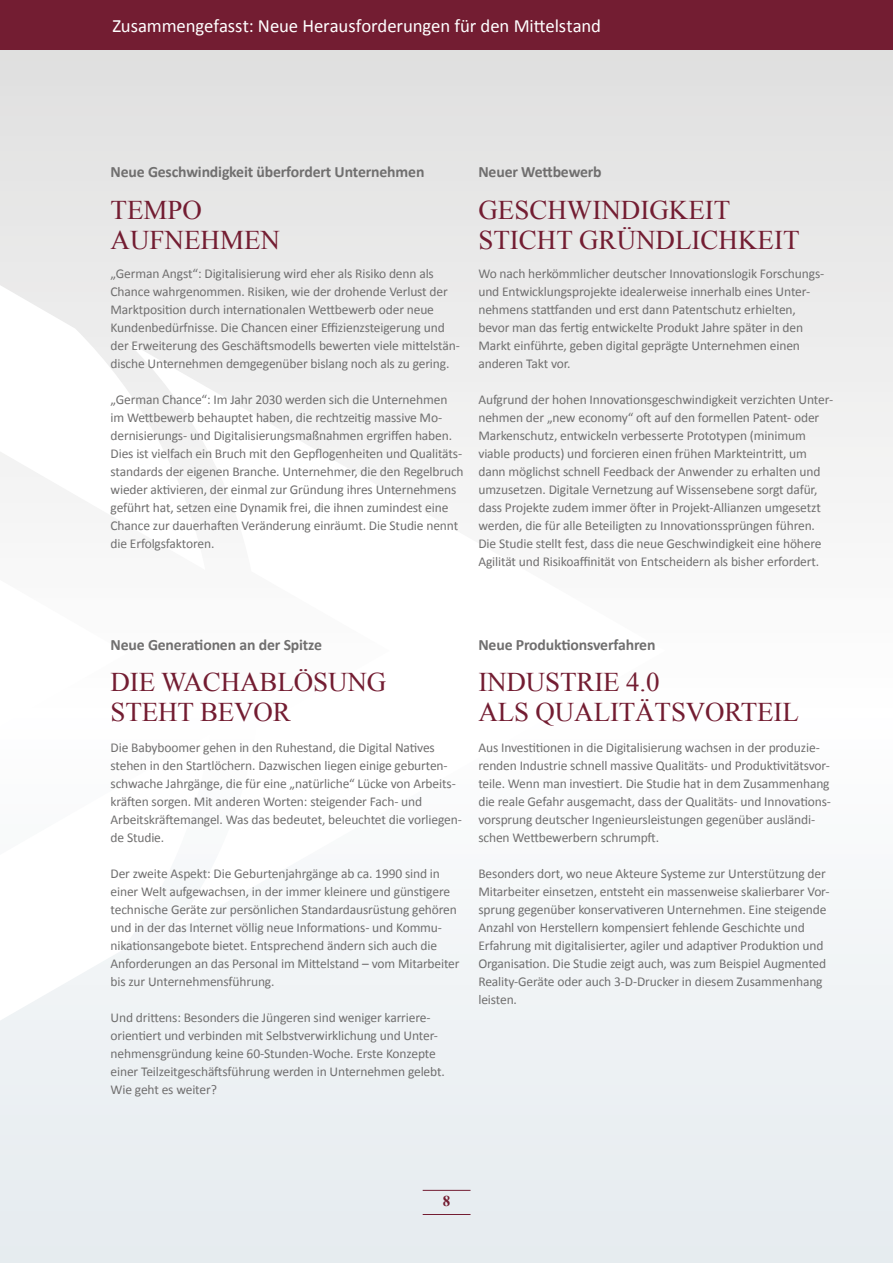
<style>
.page{position:relative;width:893px;height:1263px;background:#fff}
.page>*{position:absolute;margin:0;border:0;box-sizing:border-box;transform-origin:0 0}
.t1{font:27px/30px "Times New Roman";letter-spacing:-.005em;color:#731d32}
.t2{font:18.75px "Calibri";letter-spacing:-.005em;color:#fff}
.t3{font:700 15.75px "Calibri";letter-spacing:-.01em;color:#706f6f}
.t4{font:700 15px "Times New Roman";color:#731d32}
.t5{font:13.5px/18px "Calibri";letter-spacing:-.01em;color:#706f6f}
</style>
<div class="page">
<div style="left:0;top:35px;width:893px;height:1228px;background:linear-gradient(to bottom,#ecebea,#f3f8fb)"></div>
<svg style="left:0;top:570px;width:127px;height:163px"></svg>
<svg style="left:127px;top:341px;width:538px;height:593px"></svg>
<svg style="left:0;top:733px;width:211px;height:297px"></svg>
<svg style="left:0;top:275px;width:205px;height:295px"></svg>
<div style="left:0;top:0;width:893px;height:50px;background:#731d32"></div>
<hr style="left:423px;top:1190px;width:47px;height:1px;background:#731d32">
<hr style="left:423px;top:1214px;width:47px;height:1px;background:#731d32">
<h2 class="t2" style="left:112px;top:14px;width:490px">Zusammengefasst: Neue Herausforderungen für den Mittelstand</h2>
<p class="t3" style="left:111px;top:162px;width:315px">Neue Geschwindigkeit überfordert Unternehmen</p>
<h1 class="t1" style="left:111px;top:195px;width:171px">TEMPO<br>AUFNEHMEN</h1>
<p class="t5" style="left:111px;top:265px;width:351px">„German Angst“: Digitalisierung wird eher als Risiko denn als Chance wahrgenommen. Risiken, wie der drohende Verlust der Marktposition durch internationalen Wettbewerb oder neue Kundenbedürfnisse. Die Chancen einer Effizienzsteigerung und der Erweiterung des Geschäftsmodells bewerten viele mittelstän&shy;dische Unternehmen demgegenüber bislang noch als zu gering.</p>
<p class="t5" style="left:111px;top:391px;width:355px">„German Chance“: Im Jahr 2030 werden sich die Unternehmen im Wettbewerb behauptet haben, die rechtzeitig massive Mo&shy;dernisierungs- und Digitalisierungsmaßnahmen ergriffen haben.<br>Dies ist vielfach ein Bruch mit den Gepflogenheiten und Qualitäts&shy;standards der eigenen Branche. Unternehmer, die den Regelbruch wieder aktivieren, der einmal zur Gründung ihres Unternehmens geführt hat, setzen eine Dynamik frei, die ihnen zumindest eine Chance zur dauerhaften Veränderung einräumt. Die Studie nennt die Erfolgsfaktoren.</p>
<p class="t3" style="left:478px;top:162px;width:125px">Neuer Wettbewerb</p>
<h1 class="t1" style="left:478px;top:195px;width:323px">GESCHWINDIGKEIT<br>STICHT GRÜNDLICHKEIT</h1>
<p class="t5" style="left:478px;top:265px;width:347px">Wo nach herkömmlicher deutscher Innovationslogik Forschungs&shy;und Entwicklungsprojekte idealerweise innerhalb eines Unter&shy;nehmens stattfanden und erst dann Patentschutz erhielten, bevor man das fertig entwickelte Produkt Jahre später in den Markt einführte, geben digital geprägte Unternehmen einen anderen Takt vor.</p>
<p class="t5" style="left:478px;top:391px;width:356px">Aufgrund der hohen Innovationsgeschwindigkeit verzichten Unter&shy;nehmen der „new economy“ oft auf den formellen Patent- oder Markenschutz, entwickeln verbesserte Prototypen (minimum viable products) und forcieren einen frühen Markteintritt, um dann möglichst schnell Feedback der Anwender zu erhalten und umzusetzen. Digitale Vernetzung auf Wissensebene sorgt dafür, dass Projekte zudem immer öfter in Projekt-Allianzen umgesetzt werden, die für alle Beteiligten zu Innovationssprüngen führen.<br>Die Studie stellt fest, dass die neue Geschwindigkeit eine höhere Agilität und Risikoaffinität von Entscheidern als bisher erfordert.</p>
<p class="t3" style="left:111px;top:634px;width:213px">Neue Generationen an der Spitze</p>
<h1 class="t1" style="left:111px;top:667px;width:277px">DIE WACHABLÖSUNG<br>STEHT BEVOR</h1>
<p class="t5" style="left:111px;top:738px;width:353px">Die Babyboomer gehen in den Ruhestand, die Digital Natives stehen in den Startlöchern. Dazwischen liegen einige geburten&shy;schwache Jahrgänge, die für eine „natürliche“ Lücke von Arbeits&shy;kräften sorgen. Mit anderen Worten: steigender Fach- und Arbeitskräftemangel. Was das bedeutet, beleuchtet die vorliegen&shy;de Studie.</p>
<p class="t5" style="left:111px;top:864px;width:351px">Der zweite Aspekt: Die Geburtenjahrgänge ab ca. 1990 sind in einer Welt aufgewachsen, in der immer kleinere und günstigere technische Geräte zur persönlichen Standardausrüstung gehören und in der das Internet völlig neue Informations- und Kommu&shy;nikationsangebote bietet. Entsprechend ändern sich auch die Anforderungen an das Personal im Mittelstand – vom Mitarbeiter bis zur Unternehmensführung.</p>
<p class="t5" style="left:111px;top:1008px;width:336px">Und drittens: Besonders die Jüngeren sind weniger karriere&shy;orientiert und verbinden mit Selbstverwirklichung und Unter&shy;nehmensgründung keine 60-Stunden-Woche. Erste Konzepte einer Teilzeitgeschäftsführung werden in Unternehmen gelebt.<br>Wie geht es weiter?</p>
<p class="t3" style="left:478px;top:634px;width:179px">Neue Produktionsverfahren</p>
<h1 class="t1" style="left:478px;top:667px;width:322px">INDUSTRIE 4.0<br>ALS QUALITÄTSVORTEIL</h1>
<p class="t5" style="left:478px;top:738px;width:354px">Aus Investitionen in die Digitalisierung wachsen in der produzie&shy;renden Industrie schnell massive Qualitäts- und Produktivitätsvor&shy;teile. Wenn man investiert. Die Studie hat in dem Zusammenhang die reale Gefahr ausgemacht, dass der Qualitäts- und Innovations&shy;vorsprung deutscher Ingenieursleistungen gegenüber ausländi&shy;schen Wettbewerbern schrumpft.</p>
<p class="t5" style="left:478px;top:864px;width:353px">Besonders dort, wo neue Akteure Systeme zur Unterstützung der Mitarbeiter einsetzen, entsteht ein massenweise skalierbarer Vor&shy;sprung gegenüber konservativeren Unternehmen. Eine steigende Anzahl von Herstellern kompensiert fehlende Geschichte und Erfahrung mit digitalisierter, agiler und adaptiver Produktion und Organisation. Die Studie zeigt auch, was zum Beispiel Augmented Reality-Geräte oder auch 3-D-Drucker in diesem Zusammenhang leisten.</p>
<p class="t4" style="left:443px;top:1190px;width:9px">8</p>
</div>
